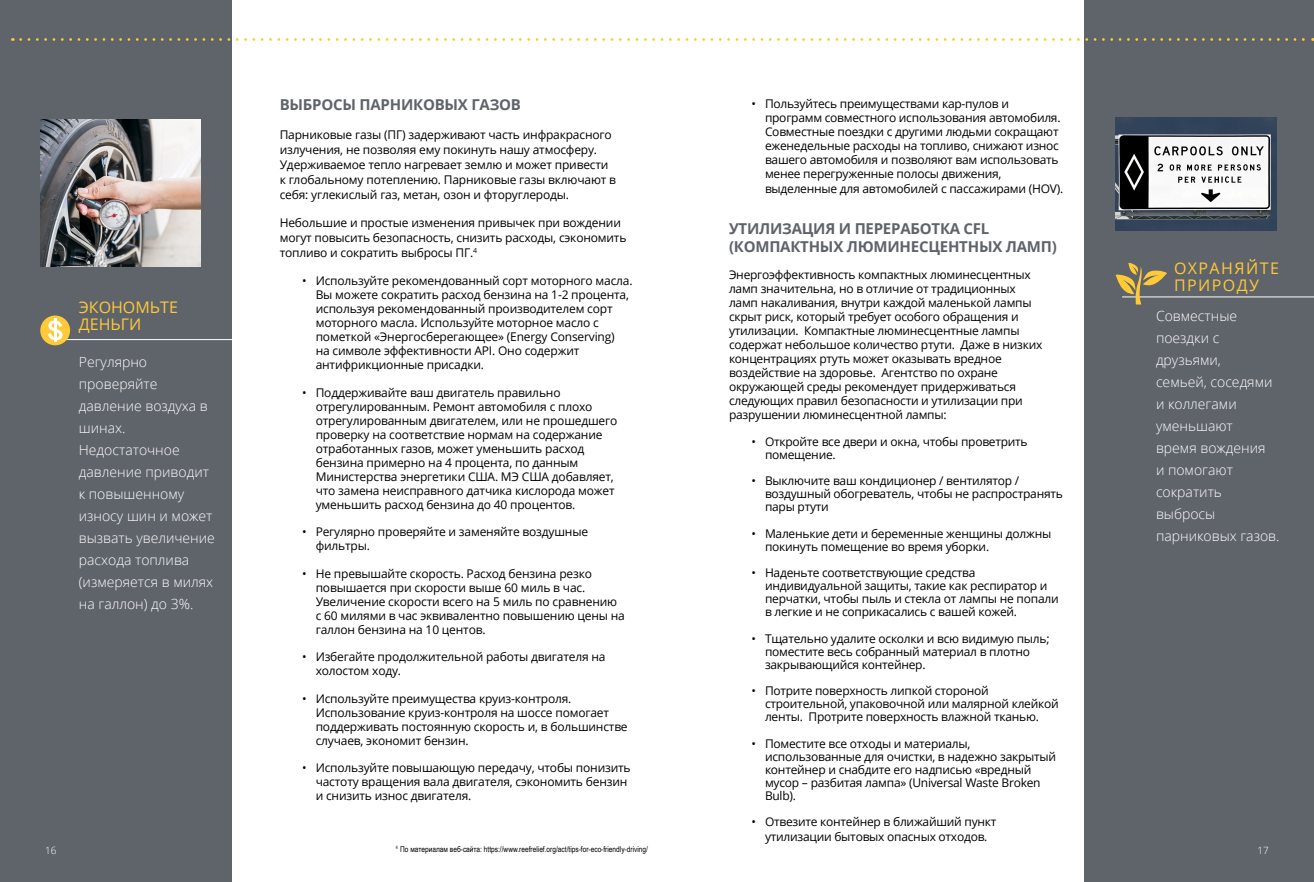
<style>
.page{position:relative;width:1314px;height:882px;background:#fff}
.page>*{position:absolute;margin:0;border:0;box-sizing:border-box;transform-origin:0 0}
.t1{font:16px/17px "Open Sans";letter-spacing:.09em;color:#ffca38}
.t2{font:16px/17px "Open Sans";color:#ffca38}
.t3{font:700 15px/18px "Open Sans";letter-spacing:-.015em;color:#5f636a}
.t4{font:300 14px/22px "Open Sans";color:#fff}
.t5{font:12px/14px "Open Sans";letter-spacing:-.015em;color:#000}
.t6{font:300 10px "Open Sans";color:#fff}
.t7{font:8px "Arial Narrow";color:#000}
</style>
<div class="page">
<div style="left:0;top:0;width:231px;height:882px;background:#5f636a"></div>
<div style="left:1084px;top:0;width:230px;height:882px;background:#5f636a"></div>
<img style="left:40px;top:120px;width:161px;height:147px">
<img style="left:1116px;top:117px;width:160px;height:114px">
<hr style="left:46px;top:339px;width:191px;height:1px;background:#fff">
<svg style="left:21px;top:38px;width:1293px;height:3px"></svg>
<div style="left:40px;top:316px;width:30px;height:29px;background:#ffca38;border-radius:50%"></div>
<svg style="left:48px;top:321px;width:15px;height:19px"></svg>
<hr style="left:54px;top:319px;width:3px;height:23px;background:#fff">
<hr style="left:1122px;top:296px;width:192px;height:1px;background:#fff">
<svg style="left:1116px;top:263px;width:51px;height:42px"></svg>
<p class="t5" style="left:765px;top:96px;width:298px;text-indent:-14px">• Пользуйтесь преимуществами кар-пулов и программ совместного использования автомобиля.<br>Совместные поездки с другими людьми сокращают еженедельные расходы на топливо, снижают износ вашего автомобиля и позволяют вам использовать менее перегруженные полосы движения, выделенные для автомобилей с пассажирами (HOV).</p>
<p class="t3" style="left:729px;top:219px;width:329px">УТИЛИЗАЦИЯ И ПЕРЕРАБОТКА CFL (КОМПАКТНЫХ ЛЮМИНЕСЦЕНТНЫХ ЛАМП)</p>
<p class="t5" style="left:729px;top:268px;width:315px">Энергоэффективность компактных люминесцентных ламп значительна, но в отличие от традиционных ламп накаливания, внутри каждой маленькой лампы скрыт риск, который требует особого обращения и утилизации. Компактные люминесцентные лампы содержат небольшое количество ртути. Даже в низких концентрациях ртуть может оказывать вредное воздействие на здоровье. Агентство по охране окружающей среды рекомендует придерживаться следующих правил безопасности и утилизации при разрушении люминесцентной лампы:</p>
<p class="t5" style="left:765px;top:435px;width:264px;line-height:13px;text-indent:-14px">• Откройте все двери и окна, чтобы проветрить помещение.</p>
<p class="t5" style="left:765px;top:474px;width:299px;line-height:13px;text-indent:-14px">• Выключите ваш кондиционер / вентилятор / воздушный обогреватель, чтобы не распространять пары ртути</p>
<p class="t5" style="left:765px;top:527px;width:288px;line-height:13px;text-indent:-14px">• Маленькие дети и беременные женщины должны покинуть помещение во время уборки.</p>
<p class="t5" style="left:765px;top:566px;width:295px;line-height:13px;text-indent:-14px">• Наденьте соответствующие средства индивидуальной защиты, такие как респиратор и перчатки, чтобы пыль и стекла от лампы не попали в легкие и не соприкасались с вашей кожей.</p>
<p class="t5" style="left:765px;top:632px;width:286px;line-height:13px;text-indent:-14px">• Тщательно удалите осколки и всю видимую пыль; поместите весь собранный материал в плотно закрывающийся контейнер.</p>
<p class="t5" style="left:765px;top:684px;width:295px;line-height:13px;text-indent:-14px">• Потрите поверхность липкой стороной строительной, упаковочной или малярной клейкой ленты. Протрите поверхность влажной тканью.</p>
<p class="t5" style="left:765px;top:736px;width:293px;line-height:13px;text-indent:-14px">• Поместите все отходы и материалы, использованные для очистки, в надежно закрытый контейнер и снабдите его надписью «вредный мусор – разбитая лампа» (Universal Waste Broken Bulb).</p>
<p class="t5" style="left:752px;top:814px;width:246px;line-height:15px;text-align:center">• Отвезите контейнер в ближайший пункт утилизации бытовых опасных отходов.</p>
<p class="t3" style="left:280px;top:96px;width:243px">ВЫБРОСЫ ПАРНИКОВЫХ ГАЗОВ</p>
<p class="t5" style="left:280px;top:127px;width:338px;line-height:15px">Парниковые газы (ПГ) задерживают часть инфракрасного излучения, не позволяя ему покинуть нашу атмосферу.<br>Удерживаемое тепло нагревает землю и может привести к глобальному потеплению. Парниковые газы включают в себя: углекислый газ, метан, озон и фторуглероды.</p>
<p class="t5" style="left:280px;top:215px;width:348px;line-height:15px">Небольшие и простые изменения привычек при вождении могут повысить безопасность, снизить расходы, сэкономить топливо и сократить выбросы ПГ.<sup>4</sup></p>
<p class="t5" style="left:316px;top:273px;width:317px;text-indent:-14px">• Используйте рекомендованный сорт моторного масла.<br>Вы можете сократить расход бензина на 1-2 процента, используя рекомендованный производителем сорт моторного масла. Используйте моторное масло с пометкой «Энергосберегающее» (Energy Conserving) на символе эффективности API. Оно содержит антифрикционные присадки.</p>
<p class="t5" style="left:316px;top:385px;width:303px;text-indent:-14px">• Поддерживайте ваш двигатель правильно отрегулированным. Ремонт автомобиля с плохо отрегулированным двигателем, или не прошедшего проверку на соответствие нормам на содержание отработанных газов, может уменьшить расход бензина примерно на 4 процента, по данным Министерства энергетики США. МЭ США добавляет, что замена неисправного датчика кислорода может уменьшить расход бензина до 40 процентов.</p>
<p class="t5" style="left:316px;top:524px;width:274px;text-indent:-14px">• Регулярно проверяйте и заменяйте воздушные фильтры.</p>
<p class="t5" style="left:316px;top:566px;width:311px;text-indent:-14px">• Не превышайте скорость. Расход бензина резко повышается при скорости выше 60 миль в час.<br>Увеличение скорости всего на 5 миль по сравнению с 60 милями в час эквивалентно повышению цены на галлон бензина на 10 центов.</p>
<p class="t5" style="left:316px;top:649px;width:291px;text-indent:-14px">• Избегайте продолжительной работы двигателя на холостом ходу.</p>
<p class="t5" style="left:316px;top:691px;width:314px;text-indent:-14px">• Используйте преимущества круиз-контроля.<br>Использование круиз-контроля на шоссе помогает поддерживать постоянную скорость и, в большинстве случаев, экономит бензин.</p>
<p class="t5" style="left:316px;top:760px;width:317px;text-indent:-14px">• Используйте повышающую передачу, чтобы понизить частоту вращения вала двигателя, сэкономить бензин и снизить износ двигателя.</p>
<h1 class="t1" style="left:1174px;top:259px;width:106px">ОХРАНЯЙТЕ<br>ПРИРОДУ</h1>
<h1 class="t2" style="left:79px;top:298px;width:101px">ЭКОНОМЬТЕ<br>ДЕНЬГИ</h1>
<p class="t4" style="left:79px;top:351px;width:138px">Регулярно проверяйте давление воздуха в шинах.<br>Недостаточное давление приводит к повышенному износу шин и может вызвать увеличение расхода топлива (измеряется в милях на галлон) до 3%.</p>
<p class="t4" style="left:1156px;top:305px;width:125px">Совместные поездки с друзьями,<br>семьей, соседями и коллегами уменьшают<br>время вождения<br>и помогают сократить выбросы парниковых газов.</p>
<p class="t7" style="left:396px;top:843px;width:254px"><sup>4</sup> По материалам веб-сайта: https://www.reefrelief.org/act/tips-for-eco-friendly-driving/</p>
<p class="t6" style="left:45px;top:843px;width:13px">16</p>
<p class="t6" style="left:1258px;top:843px;width:13px">17</p>
</div>
